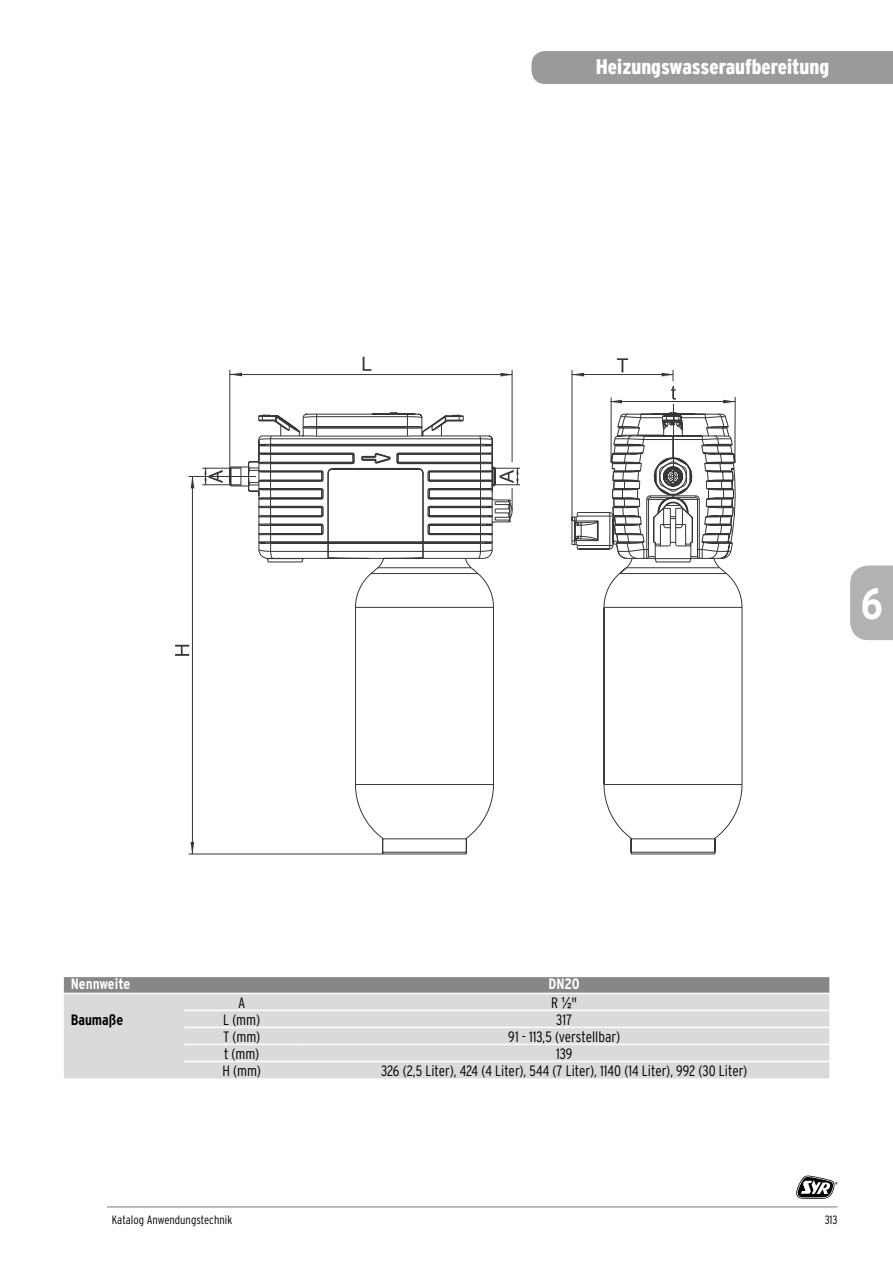
<style>
.page{position:relative;width:893px;height:1263px;background:#fff}
.page>*{position:absolute;margin:0;border:0;box-sizing:border-box;transform-origin:0 0}
.t1{font:700 condensed 43.8px "Interstate";color:#fff}
.t2{font:900 condensed 21px "Interstate";color:#fff}
.t3{font:300 condensed 15px "Interstate";color:#000}
.t4{font:700 condensed 15px "Interstate";color:#fff}
.t5{font:700 condensed 15px "Interstate";color:#000}
.t6{font:300 condensed 12px "Interstate";color:#000}
.s1{font-family:"Arial Narrow";font-weight:400;font-stretch:normal}
</style>
<div class="page">
<svg style="left:64px;top:977px;width:765px;height:16px;background:#8a8a8a"></svg>
<div style="left:64px;top:994px;width:765px;height:84px;background:#dadada"></div>
<hr style="left:184px;top:1010px;width:115px;height:1px;background:#fff">
<hr style="left:299px;top:1010px;width:530px;height:1px;background:#fff">
<hr style="left:184px;top:1027px;width:115px;height:1px;background:#fff">
<hr style="left:299px;top:1027px;width:530px;height:1px;background:#fff">
<hr style="left:184px;top:1044px;width:115px;height:1px;background:#fff">
<hr style="left:299px;top:1044px;width:530px;height:1px;background:#fff">
<hr style="left:184px;top:1061px;width:115px;height:1px;background:#fff">
<hr style="left:299px;top:1061px;width:530px;height:1px;background:#fff">
<svg style="left:175px;top:645px;width:14px;height:11px"></svg>
<hr style="left:189px;top:476px;width:38px;height:1px;background:#373636">
<hr style="left:189px;top:854px;width:194px;height:1px;background:#373636">
<hr style="left:192px;top:476px;width:1px;height:189px;background:#373636">
<hr style="left:192px;top:665px;width:1px;height:189px;background:#373636">
<svg style="left:191px;top:477px;width:3px;height:11px"></svg>
<svg style="left:191px;top:842px;width:3px;height:13px"></svg>
<svg style="left:229px;top:839px;width:238px;height:15px"></svg>
<svg style="left:355px;top:574px;width:139px;height:265px"></svg>
<svg style="left:630px;top:839px;width:86px;height:15px"></svg>
<svg style="left:603px;top:574px;width:139px;height:265px"></svg>
<svg style="left:204px;top:357px;width:532px;height:217px"></svg>
<hr style="left:611px;top:397px;width:1px;height:65px;background:#373636">
<hr style="left:735px;top:397px;width:1px;height:65px;background:#373636">
<svg style="left:796px;top:1175px;width:42px;height:24px"></svg>
<hr style="left:107px;top:1206px;width:731px;height:1px;background:#000">
<div style="left:531px;top:51px;width:362px;height:33px;background:#9a9a99"></div>
<svg style="left:850px;top:565px;width:43px;height:75px;background:#b6b5b5"></svg>
<h2 class="t2" style="left:596px;top:55px;width:235px">Heizungswasseraufbereitung</h2>
<h1 class="t1" style="left:861px;top:577px;width:24px">6</h1>
<p class="t4" style="left:71px;top:975px;width:61px">Nennweite</p>
<p class="t4" style="left:548px;top:975px;width:33px">DN20</p>
<p class="t3" style="left:238px;top:993px;width:9px">A</p>
<p class="t3" style="left:551px;top:993px;width:28px">R <span class="s1">½</span>"</p>
<p class="t5" style="left:71px;top:1010px;width:54px">Baumaße</p>
<p class="t3" style="left:223px;top:1010px;width:38px">L (mm)</p>
<p class="t3" style="left:556px;top:1010px;width:18px">317</p>
<p class="t3" style="left:223px;top:1027px;width:39px">T (mm)</p>
<p class="t3" style="left:508px;top:1027px;width:113px">91 - 113,5 (verstellbar)</p>
<p class="t3" style="left:224px;top:1044px;width:37px">t (mm)</p>
<p class="t3" style="left:556px;top:1044px;width:18px">139</p>
<p class="t3" style="left:222px;top:1062px;width:40px">H (mm)</p>
<p class="t3" style="left:381px;top:1062px;width:368px">326 (2,5 Liter), 424 (4 Liter), 544 (7 Liter), 1140 (14 Liter), 992 (30 Liter)</p>
<p class="t6" style="left:112px;top:1212px;width:122px">Katalog Anwendungstechnik</p>
<p class="t6" style="left:825px;top:1212px;width:14px">313</p>
</div>
